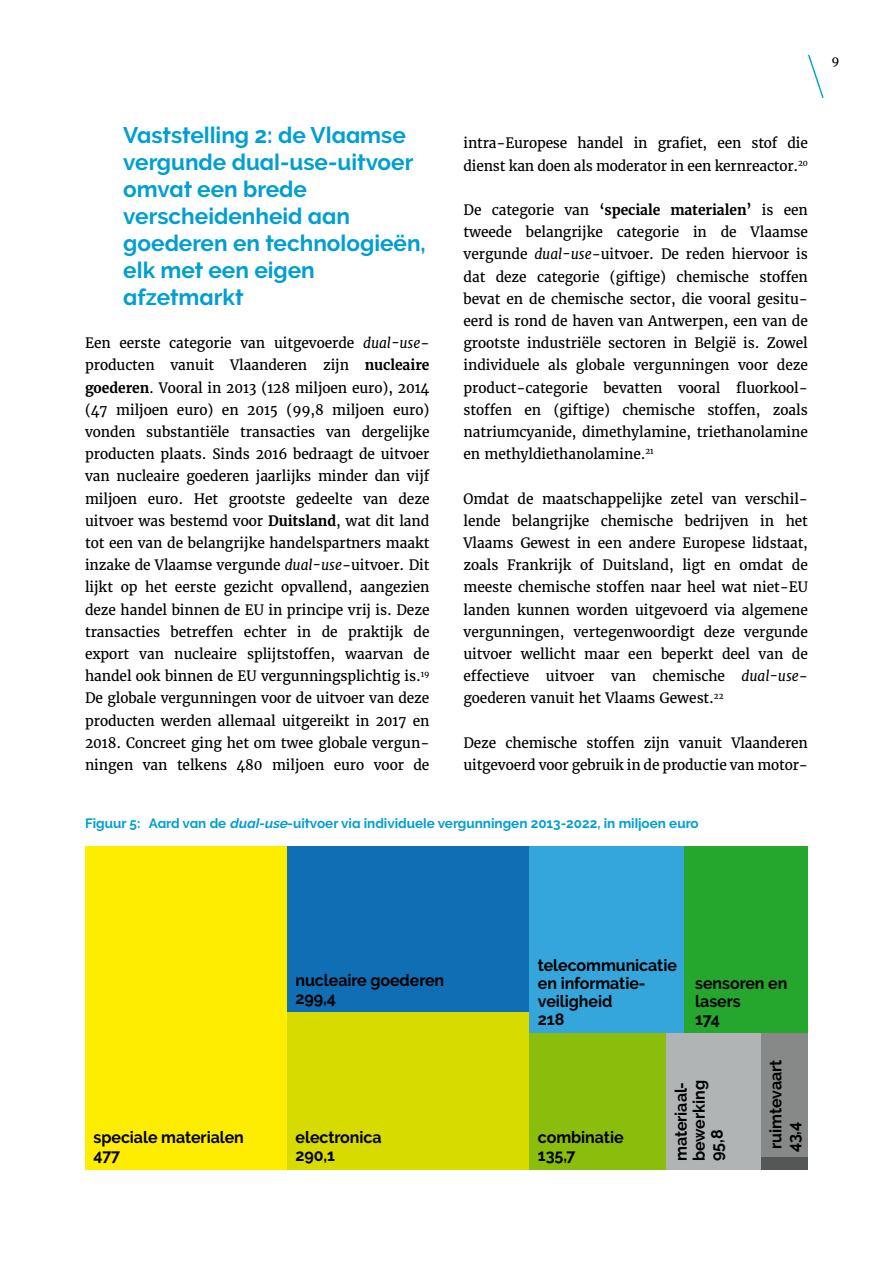
<style>
.page{position:relative;width:893px;height:1263px;background:#fff}
.page>*{position:absolute;margin:0;border:0;box-sizing:border-box;transform-origin:0 0}
._03_-_Tussentitel__b{font:700 22.5px/27px "Raleway";color:#009fd2}
._02_-_Body_grafiek{font:700 16.5px "Raleway";letter-spacing:-.005em;color:#000}
._02_-_Body{font:14.25px/22.2px "Merriweather";letter-spacing:-.01em;color:#000;text-align:justify}
._01_-_Titel_tabel{font:700 13.5px "Raleway";color:#009fd2}
.t1{font:12px "Merriweather";color:#000}
.s1{font-style:italic}
.s2{font-weight:700}
</style>
<div class="page">
<svg style="left:808px;top:54px;width:16px;height:44px"></svg>
<div style="left:85px;top:846px;width:202px;height:323px;background:#ffed00"></div>
<div style="left:287px;top:846px;width:242px;height:166px;background:#106eb4"></div>
<div style="left:287px;top:1012px;width:242px;height:157px;background:#d7db00"></div>
<div style="left:529px;top:846px;width:156px;height:187px;background:#34a6dc"></div>
<div style="left:685px;top:846px;width:123px;height:187px;background:#25a62d"></div>
<div style="left:529px;top:1033px;width:137px;height:136px;background:#8bbd0d"></div>
<div style="left:666px;top:1033px;width:95px;height:136px;background:#b1b4b4"></div>
<div style="left:761px;top:1033px;width:47px;height:124px;background:#878988"></div>
<div style="left:761px;top:1157px;width:47px;height:12px;background:#555756"></div>
<p class="_03_-_Tussentitel__b" style="left:123px;top:122px;width:304px">Vaststelling 2: de Vlaamse vergunde dual-use-uitvoer omvat een brede verscheidenheid aan goederen en technologieën, elk met een eigen afzetmarkt</p>
<p class="_02_-_Body" style="left:85px;top:332px;width:346px">Een eerste categorie van uitgevoerde <span class="s1">dual-use&shy;</span>producten vanuit Vlaanderen zijn <span class="s2">nucleaire goederen</span>. Vooral in 2013 (128 miljoen euro), 2014 (47 miljoen euro) en 2015 (99,8 miljoen euro) vonden substantiële transacties van dergelijke producten plaats. Sinds 2016 bedraagt de uitvoer van nucleaire goederen jaarlijks minder dan vijf miljoen euro. Het grootste gedeelte van deze uitvoer was bestemd voor <span class="s2">Duitsland</span>, wat dit land tot een van de belangrijke handelspartners maakt inzake de Vlaamse vergunde <span class="s1">dual-use</span>-uitvoer. Dit lijkt op het eerste gezicht opvallend, aangezien deze handel binnen de EU in principe vrij is. Deze transacties betreffen echter in de praktijk de export van nucleaire splijtstoffen, waarvan de handel ook binnen de EU vergunningsplichtig is.<sup>19<br></sup>De globale vergunningen voor de uitvoer van deze producten werden allemaal uitgereikt in 2017 en 2018. Concreet ging het om twee globale vergun&shy;ningen van telkens 480 miljoen euro voor de</p>
<p class="_02_-_Body" style="left:463px;top:132px;width:346px">intra-Europese handel in grafiet, een stof die dienst kan doen als moderator in een kernreactor.<sup>20</sup></p>
<p class="_02_-_Body" style="left:463px;top:199px;width:346px">De categorie van <span class="s2">‘speciale materialen’</span> is een tweede belangrijke categorie in de Vlaamse vergunde <span class="s1">dual-use</span>-uitvoer. De reden hiervoor is dat deze categorie (giftige) chemische stoffen bevat en de chemische sector, die vooral gesitu&shy;eerd is rond de haven van Antwerpen, een van de grootste industriële sectoren in België is. Zowel individuele als globale vergunningen voor deze product-categorie bevatten vooral fluorkool&shy;stoffen en (giftige) chemische stoffen, zoals natriumcyanide, dimethylamine, triethanolamine en methyldiethanolamine.<sup>21</sup></p>
<p class="_02_-_Body" style="left:463px;top:487px;width:346px">Omdat de maatschappelijke zetel van verschil&shy;lende belangrijke chemische bedrijven in het Vlaams Gewest in een andere Europese lidstaat, zoals Frankrijk of Duitsland, ligt en omdat de meeste chemische stoffen naar heel wat niet-EU landen kunnen worden uitgevoerd via algemene vergunningen, vertegenwoordigt deze vergunde uitvoer wellicht maar een beperkt deel van de effectieve uitvoer van chemische <span class="s1">dual-use&shy;</span>goederen vanuit het Vlaams Gewest.<sup>22</sup></p>
<p class="_02_-_Body" style="left:463px;top:732px;width:346px">Deze chemische stoffen zijn vanuit Vlaanderen uitgevoerd voor gebruik in de productie van motor-</p>
<p class="_01_-_Titel_tabel" style="left:85px;top:815px;width:615px">Figuur 5: Aard van de <span class="s1">dual-use</span>-uitvoer via individuele vergunningen 2013-2022, in miljoen euro</p>
<p class="t1" style="left:831px;top:53px;width:9px">9</p>
<p class="_02_-_Body_grafiek" style="left:94px;top:1128px;width:152px">speciale materialen</p>
<p class="_02_-_Body_grafiek" style="left:94px;top:1146px;width:28px">477</p>
<p class="_02_-_Body_grafiek" style="left:296px;top:970px;width:150px">nucleaire goederen</p>
<p class="_02_-_Body_grafiek" style="left:296px;top:988px;width:42px">299,4</p>
<p class="_02_-_Body_grafiek" style="left:296px;top:1128px;width:88px">electronica</p>
<p class="_02_-_Body_grafiek" style="left:296px;top:1146px;width:41px">290,1</p>
<p class="_02_-_Body_grafiek" style="left:538px;top:955px;width:141px">telecommunicatie</p>
<p class="_02_-_Body_grafiek" style="left:538px;top:973px;width:109px">en informatie-</p>
<p class="_02_-_Body_grafiek" style="left:538px;top:991px;width:76px">veiligheid</p>
<p class="_02_-_Body_grafiek" style="left:538px;top:1009px;width:28px">218</p>
<p class="_02_-_Body_grafiek" style="left:695px;top:973px;width:94px">sensoren en</p>
<p class="_02_-_Body_grafiek" style="left:695px;top:991px;width:47px">lasers</p>
<p class="_02_-_Body_grafiek" style="left:695px;top:1009px;width:26px">174</p>
<p class="_02_-_Body_grafiek" style="left:538px;top:1128px;width:87px">combinatie</p>
<p class="_02_-_Body_grafiek" style="left:538px;top:1146px;width:39px">135,7</p>
<p class="_02_-_Body_grafiek" style="left:672px;top:1161px;width:80px;rotate:-90deg">materiaal-</p>
<p class="_02_-_Body_grafiek" style="left:690px;top:1161px;width:82px;rotate:-90deg">bewerking</p>
<p class="_02_-_Body_grafiek" style="left:708px;top:1161px;width:33px;rotate:-90deg">95,8</p>
<p class="_02_-_Body_grafiek" style="left:766px;top:1149px;width:90px;rotate:-90deg">ruimtevaart</p>
<p class="_02_-_Body_grafiek" style="left:784px;top:1152px;width:32px;rotate:-90deg">43,4</p>
</div>
